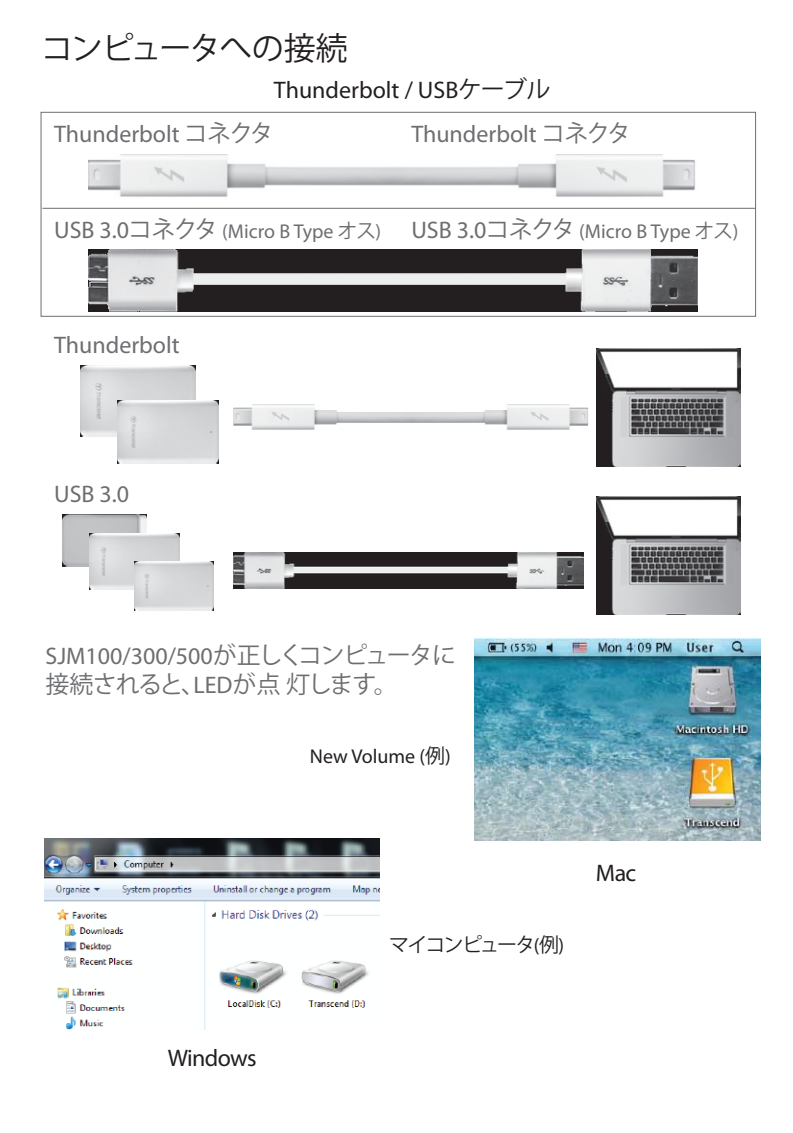
<style>
.page{position:relative;width:793px;height:1133px;background:#fff}
.page>*{position:absolute;margin:0;border:0;box-sizing:border-box;transform-origin:0 0}
.t1{font:32px "Koz Go Pro";letter-spacing:-.05em;color:#231f20}
.t2{font:24px "Myriad Pro";color:#6d6e71}
.t3{font:24px "Myriad Pro";color:#231f20}
.t4{font:24px "Koz Go Pro";letter-spacing:-.05em;color:#6d6e71}
.t5{font:24px "Myriad Pro";letter-spacing:-.03em;color:#231f20}
.t6{font:20px "Myriad Pro";color:#6d6e71}
.t7{font:20px "Myriad Pro";color:#231f20}
.t8{font:20px "Koz Go Pro";letter-spacing:-.095em;color:#231f20}
.s1{font-family:"Koz Go Pro"}
.s2{font-size:24px}
.s3{font-family:"Koz Go Pro";font-size:24px}
.s4{font-family:"Myriad Pro"}
</style>
<div class="page">
<img style="left:63px;top:514px;width:83px;height:52px">
<div style="left:41px;top:112px;width:715px;height:205px;border:1px solid #6d6e71"></div>
<hr style="left:42px;top:208px;width:714px;height:1px;background:#6d6e71">
<img style="left:89px;top:155px;width:607px;height:42px">
<img style="left:233px;top:405px;width:356px;height:25px">
<img style="left:89px;top:250px;width:608px;height:61px">
<img style="left:233px;top:553px;width:351px;height:35px">
<img style="left:81px;top:365px;width:115px;height:72px">
<img style="left:118px;top:401px;width:100px;height:63px">
<img style="left:90px;top:533px;width:89px;height:57px">
<img style="left:135px;top:562px;width:78px;height:49px">
<img style="left:597px;top:349px;width:143px;height:117px">
<img style="left:597px;top:497px;width:143px;height:117px">
<img style="left:474px;top:639px;width:286px;height:202px">
<img style="left:44px;top:838px;width:336px;height:192px">
<h1 class="t1" style="left:41px;top:27px;width:308px">コンピュータへの接続</h1>
<p class="t3" style="left:274px;top:75px;width:278px">Thunderbolt / USB<span class="s1">ケーブル</span></p>
<p class="t2" style="left:54px;top:119px;width:221px">Thunderbolt <span class="s1">コネクタ</span></p>
<p class="t2" style="left:411px;top:119px;width:221px">Thunderbolt <span class="s1">コネクタ</span></p>
<p class="t6" style="left:54px;top:219px;width:329px"><span class="s2">USB 3.0</span><span class="s3">コネクタ</span> (Micro B Type <span class="s1">オス</span>)</p>
<p class="t6" style="left:411px;top:219px;width:329px"><span class="s2">USB 3.0</span><span class="s3">コネクタ</span> (Micro B Type <span class="s1">オス</span>)</p>
<p class="t2" style="left:54px;top:330px;width:127px">Thunderbolt</p>
<p class="t2" style="left:54px;top:479px;width:77px">USB 3.0</p>
<p class="t2" style="left:46px;top:641px;width:412px">SJM100/300/500<span class="s1">が正しくコンピュータに</span></p>
<p class="t4" style="left:46px;top:669px;width:354px">接続されると、<span class="s4">LED</span>が点 灯します。</p>
<p class="t5" style="left:168px;top:1043px;width:90px">Windows</p>
<p class="t7" style="left:310px;top:744px;width:142px">New Volume (<span class="s1">例</span>)</p>
<p class="t8" style="left:389px;top:931px;width:177px">マイコンピュータ<span class="s4">(</span>例<span class="s4">)</span></p>
<p class="t3" style="left:596px;top:858px;width:42px">Mac</p>
</div>
